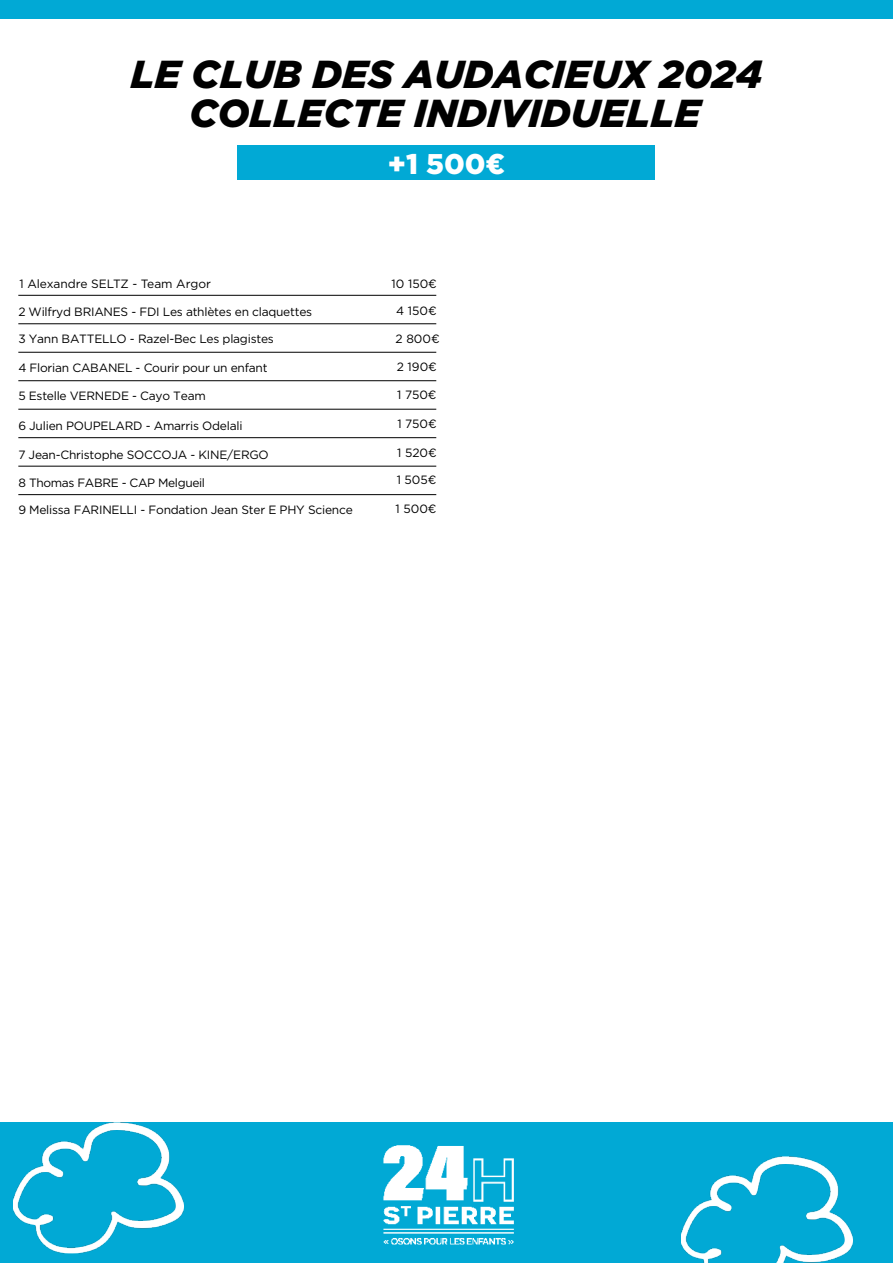
<style>
.page{position:relative;width:893px;height:1263px;background:#fff}
.page>*{position:absolute;margin:0;border:0;box-sizing:border-box;transform-origin:0 0}
.t1{font:italic 900 39px/39px "Gotham";color:#000;text-align:center}
.t2{font:900 28.5px "Gotham";color:#fff}
.t3{font:12px "Gotham";letter-spacing:-.02em;color:#000}
.t4{font:12px "Gotham";color:#000}
</style>
<div class="page">
<div style="left:238px;top:145px;width:417px;height:35px;background:#01a9d5"></div>
<hr style="left:18px;top:295px;width:418px;height:1px;background:#000">
<hr style="left:18px;top:409px;width:418px;height:1px;background:#000">
<hr style="left:18px;top:352px;width:418px;height:1px;background:#000">
<hr style="left:18px;top:466px;width:418px;height:1px;background:#000">
<hr style="left:18px;top:323px;width:418px;height:1px;background:#000">
<hr style="left:18px;top:437px;width:418px;height:1px;background:#000">
<hr style="left:18px;top:380px;width:418px;height:1px;background:#000">
<hr style="left:18px;top:494px;width:418px;height:1px;background:#000">
<div style="left:0;top:1123px;width:893px;height:140px;background:#01a9d5"></div>
<img style="left:361px;top:1122px;width:170px;height:123px">
<img style="left:13px;top:1122px;width:171px;height:132px">
<img style="left:681px;top:1156px;width:171px;height:107px">
<div style="left:0;top:0;width:893px;height:19px;background:#01a9d5"></div>
<h1 class="t1" style="left:131px;top:57px;width:633px">LE CLUB DES AUDACIEUX 2024<br>COLLECTE INDIVIDUELLE</h1>
<h2 class="t2" style="left:388px;top:151px;width:119px">+1 500€</h2>
<p class="t4" style="left:19px;top:278px;width:193px">1 Alexandre SELTZ - Team Argor</p>
<p class="t3" style="left:392px;top:279px;width:47px">10 150€</p>
<p class="t3" style="left:396px;top:306px;width:42px">4 150€</p>
<p class="t3" style="left:396px;top:333px;width:46px">2 800€</p>
<p class="t3" style="left:397px;top:361px;width:42px">2 190€</p>
<p class="t3" style="left:397px;top:389px;width:41px">1 750€</p>
<p class="t3" style="left:397px;top:418px;width:41px">1 750€</p>
<p class="t3" style="left:397px;top:447px;width:41px">1 520€</p>
<p class="t3" style="left:397px;top:474px;width:41px">1 505€</p>
<p class="t3" style="left:396px;top:503px;width:43px">1 500€</p>
<p class="t3" style="left:18px;top:307px;width:295px">2 Wilfryd BRIANES - FDI Les athlètes en claquettes</p>
<p class="t3" style="left:18px;top:334px;width:257px">3 Yann BATTELLO - Razel-Bec Les plagistes</p>
<p class="t3" style="left:18px;top:362px;width:251px">4 Florian CABANEL - Courir pour un enfant</p>
<p class="t3" style="left:18px;top:391px;width:189px">5 Estelle VERNEDE - Cayo Team</p>
<p class="t3" style="left:18px;top:421px;width:226px">6 Julien POUPELARD - Amarris Odelali</p>
<p class="t3" style="left:18px;top:449px;width:252px">7 Jean-Christophe SOCCOJA - KINE/ERGO</p>
<p class="t3" style="left:18px;top:478px;width:188px">8 Thomas FABRE - CAP Melgueil</p>
<p class="t3" style="left:18px;top:505px;width:336px">9 Melissa FARINELLI - Fondation Jean Ster E PHY Science</p>
</div>
